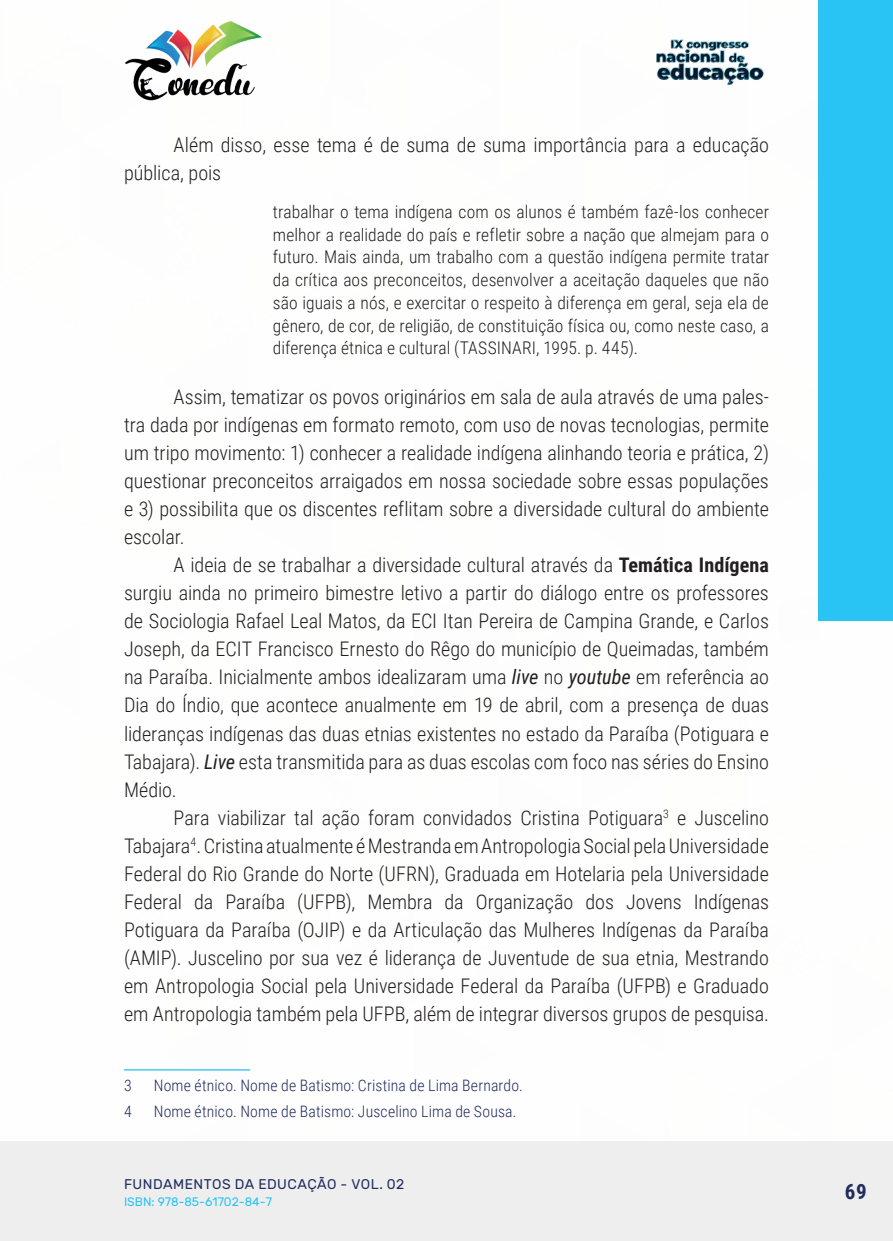
<style>
.page{position:relative;width:893px;height:1241px;background:#fff}
.page>*{position:absolute;margin:0;border:0;box-sizing:border-box;transform-origin:0 0}
.t1{font:700 21px "Roboto Condensed";color:#202d5e}
._9_CORPO{font:300 20.12px/28px "Roboto Condensed";color:#231f20;text-align:justify}
._16_CITACAO{font:300 17.5px/22.8px "Roboto Condensed";letter-spacing:.005em;color:#231f20;text-align:justify}
._24_RODAPE{font:300 15.75px "Roboto Condensed";letter-spacing:.01em;color:#202d5e}
.t2{font:14px "Rubik";letter-spacing:.03em;color:#202d5e}
.t3{font:12.25px "Rubik";color:#29c4f3}
.s1{font-weight:700}
.s2{font-weight:400;font-style:italic}
</style>
<div class="page">
<div style="left:0;top:1141px;width:893px;height:99px;background:#eeeeef"></div>
<div style="left:819px;top:0;width:74px;height:620px;background:#29c4f3"></div>
<img style="left:125px;top:20px;width:137px;height:81px">
<img style="left:656px;top:39px;width:108px;height:46px">
<hr style="left:124px;top:1069px;width:126px;height:1px;background:#29c4f3">
<p class="_9_CORPO" style="left:124px;top:130px;width:646px;text-indent:50px">Além disso, esse tema é de suma de suma importância para a educação pública, pois</p>
<p class="_16_CITACAO" style="left:273px;top:199px;width:498px">trabalhar o tema indígena com os alunos é também fazê-los conhecer melhor a realidade do país e refletir sobre a nação que almejam para o futuro. Mais ainda, um trabalho com a questão indígena permite tratar da crítica aos preconceitos, desenvolver a aceitação daqueles que não são iguais a nós, e exercitar o respeito à diferença em geral, seja ela de gênero, de cor, de religião, de constituição física ou, como neste caso, a diferença étnica e cultural (TASSINARI, 1995. p. 445).</p>
<p class="_9_CORPO" style="left:124px;top:382px;width:646px;text-indent:50px">Assim, tematizar os povos originários em sala de aula através de uma pales&shy;tra dada por indígenas em formato remoto, com uso de novas tecnologias, permite um tripo movimento: 1) conhecer a realidade indígena alinhando teoria e prática, 2) questionar preconceitos arraigados em nossa sociedade sobre essas populações e 3) possibilita que os discentes reflitam sobre a diversidade cultural do ambiente escolar.</p>
<p class="_9_CORPO" style="left:124px;top:550px;width:646px;text-indent:50px">A ideia de se trabalhar a diversidade cultural através da <span class="s1">Temática Indígena </span>surgiu ainda no primeiro bimestre letivo a partir do diálogo entre os professores de Sociologia Rafael Leal Matos, da ECI Itan Pereira de Campina Grande, e Carlos Joseph, da ECIT Francisco Ernesto do Rêgo do município de Queimadas, também na Paraíba. Inicialmente ambos idealizaram uma <span class="s2">live</span> no <span class="s2">youtube</span> em referência ao Dia do Índio, que acontece anualmente em 19 de abril, com a presença de duas lideranças indígenas das duas etnias existentes no estado da Paraíba (Potiguara e Tabajara). <span class="s2">Live</span> esta transmitida para as duas escolas com foco nas séries do Ensino Médio.</p>
<p class="_9_CORPO" style="left:124px;top:802px;width:646px;text-indent:50px">Para viabilizar tal ação foram convidados Cristina Potiguara<sup>3</sup> e Juscelino Tabajara<sup>4</sup>. Cristina atualmente é Mestranda em Antropologia Social pela Universidade Federal do Rio Grande do Norte (UFRN), Graduada em Hotelaria pela Universidade Federal da Paraíba (UFPB), Membra da Organização dos Jovens Indígenas Potiguara da Paraíba (OJIP) e da Articulação das Mulheres Indígenas da Paraíba (AMIP). Juscelino por sua vez é liderança de Juventude de sua etnia, Mestrando em Antropologia Social pela Universidade Federal da Paraíba (UFPB) e Graduado em Antropologia também pela UFPB, além de integrar diversos grupos de pesquisa.</p>
<p class="_24_RODAPE" style="left:124px;top:1074px;width:9px">3</p>
<p class="_24_RODAPE" style="left:154px;top:1074px;width:371px">Nome étnico. Nome de Batismo: Cristina de Lima Bernardo.</p>
<p class="_24_RODAPE" style="left:124px;top:1100px;width:9px">4</p>
<p class="_24_RODAPE" style="left:154px;top:1100px;width:364px">Nome étnico. Nome de Batismo: Juscelino Lima de Sousa.</p>
<p class="t2" style="left:124px;top:1175px;width:282px">FUNDAMENTOS DA EDUCAÇÃO - VOL. 02</p>
<p class="t3" style="left:124px;top:1194px;width:149px">ISBN: 978-85-61702-84-7</p>
<p class="t1" style="left:845px;top:1176px;width:23px">69</p>
</div>
